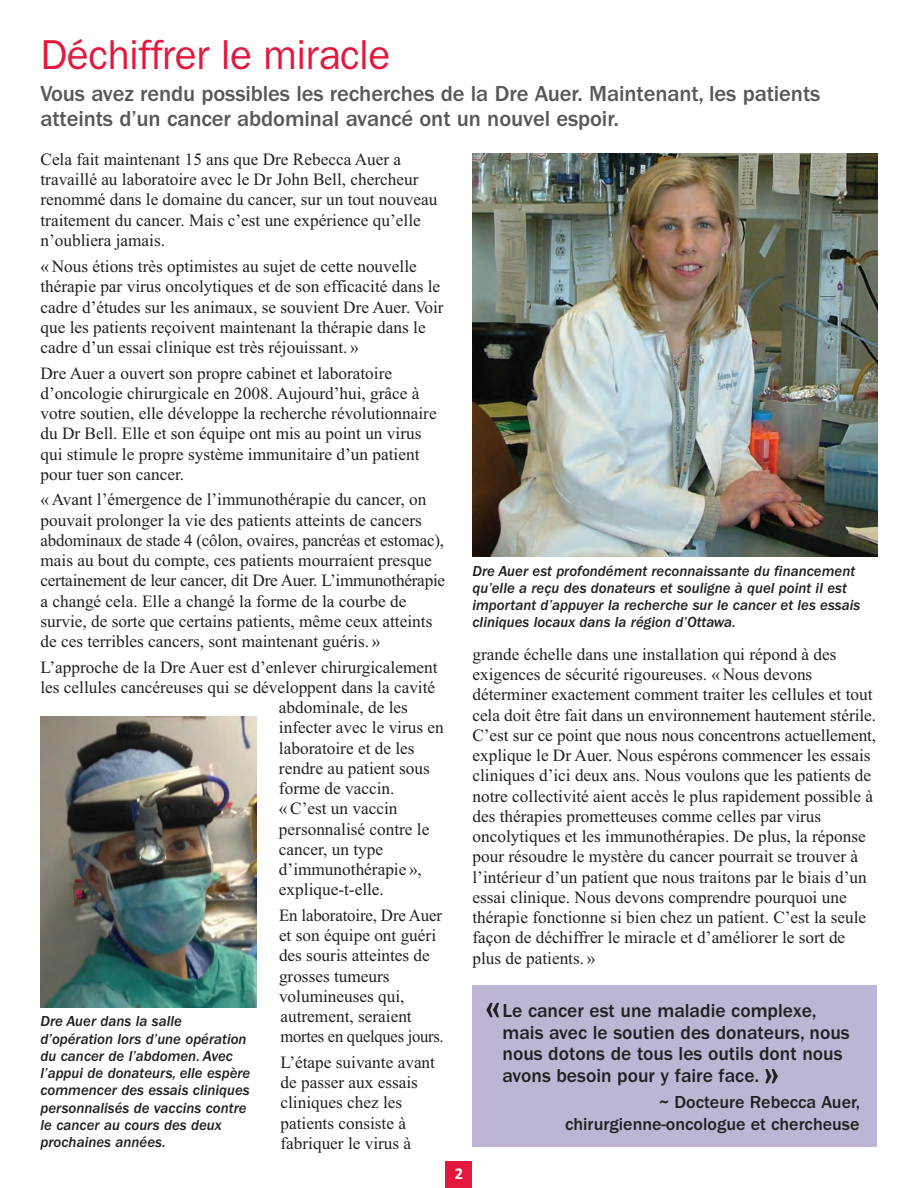
<style>
.page{position:relative;width:918px;height:1188px;background:#fff}
.page>*{position:absolute;margin:0;border:0;box-sizing:border-box;transform-origin:0 0}
.t1{font:500 51px "Franklin Gothic";color:#231f20}
.t2{font:42px "Franklin Gothic";letter-spacing:-.01em;color:#e4183e}
.t3{font:500 22.5px/25.5px "Franklin Gothic";letter-spacing:-.005em;color:#57585a}
.t4{font:500 19.5px/21.8px "Franklin Gothic";color:#231f20}
.t5{font:500 18px/21.8px "Franklin Gothic";color:#231f20;text-align:right}
.t6{font:17.25px/20.2px "Times New Roman";color:#231f20}
.t7{font:700 16.5px "Calibri";color:#fff}
.t8{font:italic 500 15px/17.2px "Franklin Gothic";color:#231f20}
</style>
<div class="page">
<div style="left:446px;top:1161px;width:26px;height:27px;background:#e4183e"></div>
<img style="left:472px;top:153px;width:406px;height:403px">
<img style="left:40px;top:716px;width:216px;height:291px">
<div style="left:472px;top:986px;width:406px;height:162px;background:#beb5d5"></div>
<h2 class="t2" style="left:40px;top:41px;width:352px">Déchiffrer le miracle</h2>
<h3 class="t3" style="left:40px;top:82px;width:781px">Vous avez rendu possibles les recherches de la Dre Auer. Maintenant, les patients atteints d’un cancer abdominal avancé ont un nouvel espoir.</h3>
<p class="t6" style="left:40px;top:151px;width:398px">Cela fait maintenant 15 ans que Dre Rebecca Auer a travaillé au laboratoire avec le Dr John Bell, chercheur renommé dans le domaine du cancer, sur un tout nouveau traitement du cancer. Mais c’est une expérience qu’elle n’oubliera jamais.</p>
<p class="t6" style="left:40px;top:258px;width:405px">« Nous étions très optimistes au sujet de cette nouvelle thérapie par virus oncolytiques et de son efficacité dans le cadre d’études sur les animaux, se souvient Dre Auer. Voir que les patients reçoivent maintenant la thérapie dans le cadre d’un essai clinique est très réjouissant. »</p>
<p class="t6" style="left:40px;top:364px;width:398px">Dre Auer a ouvert son propre cabinet et laboratoire d’oncologie chirurgicale en 2008. Aujourd’hui, grâce à votre soutien, elle développe la recherche révolutionnaire du Dr Bell. Elle et son équipe ont mis au point un virus qui stimule le propre système immunitaire d’un patient pour tuer son cancer.</p>
<p class="t6" style="left:40px;top:491px;width:406px">« Avant l’émergence de l’immunothérapie du cancer, on pouvait prolonger la vie des patients atteints de cancers abdominaux de stade 4 (côlon, ovaires, pancréas et estomac), mais au bout du compte, ces patients mourraient presque certainement de leur cancer, dit Dre Auer. L’immunothérapie a changé cela. Elle a changé la forme de la courbe de survie, de sorte que certains patients, même ceux atteints de ces terribles cancers, sont maintenant guéris. »</p>
<p class="t6" style="left:40px;top:658px;width:399px">L’approche de la Dre Auer est d’enlever chirurgicalement</p>
<p class="t6" style="left:40px;top:679px;width:396px">les cellules cancéreuses qui se développent dans la cavité</p>
<p class="t6" style="left:279px;top:699px;width:130px">abdominale, de les</p>
<p class="t6" style="left:279px;top:719px;width:166px">infecter avec le virus en</p>
<p class="t6" style="left:279px;top:739px;width:137px">laboratoire et de les</p>
<p class="t6" style="left:279px;top:760px;width:152px">rendre au patient sous</p>
<p class="t6" style="left:279px;top:780px;width:117px">forme de vaccin.</p>
<p class="t6" style="left:279px;top:800px;width:120px">« C’est un vaccin</p>
<p class="t6" style="left:279px;top:820px;width:152px">personnalisé contre le</p>
<p class="t6" style="left:279px;top:841px;width:106px">cancer, un type</p>
<p class="t6" style="left:279px;top:861px;width:144px">d’immunothérapie »,</p>
<p class="t6" style="left:279px;top:881px;width:106px">explique-t-elle.</p>
<p class="t6" style="left:279px;top:907px;width:166px">En laboratoire, Dre Auer et son équipe ont guéri des souris atteintes de grosses tumeurs volumineuses qui, autrement, seraient mortes en quelques jours.</p>
<p class="t6" style="left:280px;top:1054px;width:156px">L’étape suivante avant de passer aux essais cliniques chez les patients consiste à fabriquer le virus à</p>
<p class="t8" style="left:40px;top:1014px;width:211px">Dre Auer dans la salle d’opération lors d’une opération du cancer de l’abdomen. Avec l’appui de donateurs, elle espère commencer des essais cliniques personnalisés de vaccins contre le cancer au cours des deux prochaines années.</p>
<p class="t8" style="left:472px;top:563px;width:389px">Dre Auer est profondément reconnaissante du financement qu’elle a reçu des donateurs et souligne à quel point il est important d’appuyer la recherche sur le cancer et les essais cliniques locaux dans la région d’Ottawa.</p>
<p class="t6" style="left:472px;top:646px;width:405px">grande échelle dans une installation qui répond à des exigences de sécurité rigoureuses. « Nous devons déterminer exactement comment traiter les cellules et tout cela doit être fait dans un environnement hautement stérile.<br>C’est sur ce point que nous nous concentrons actuellement, explique le Dr Auer. Nous espérons commencer les essais cliniques d’ici deux ans. Nous voulons que les patients de notre collectivité aient accès le plus rapidement possible à des thérapies prometteuses comme celles par virus oncolytiques et les immunothérapies. De plus, la réponse pour résoudre le mystère du cancer pourrait se trouver à l’intérieur d’un patient que nous traitons par le biais d’un essai clinique. Nous devons comprendre pourquoi une thérapie fonctionne si bien chez un patient. C’est la seule façon de déchiffrer le miracle et d’améliorer le sort de plus de patients. »</p>
<p class="t7" style="left:455px;top:1163px;width:10px">2</p>
<h1 class="t1" style="left:484px;top:988px;width:18px">«</h1>
<p class="t4" style="left:502px;top:1001px;width:349px">Le cancer est une maladie complexe, mais avec le soutien des donateurs, nous nous dotons de tous les outils dont nous avons besoin pour y faire face.</p>
<h1 class="t1" style="left:763px;top:1054px;width:18px">»</h1>
<p class="t5" style="left:565px;top:1093px;width:297px">~ Docteure Rebecca Auer, chirurgienne-oncologue et chercheuse</p>
</div>
